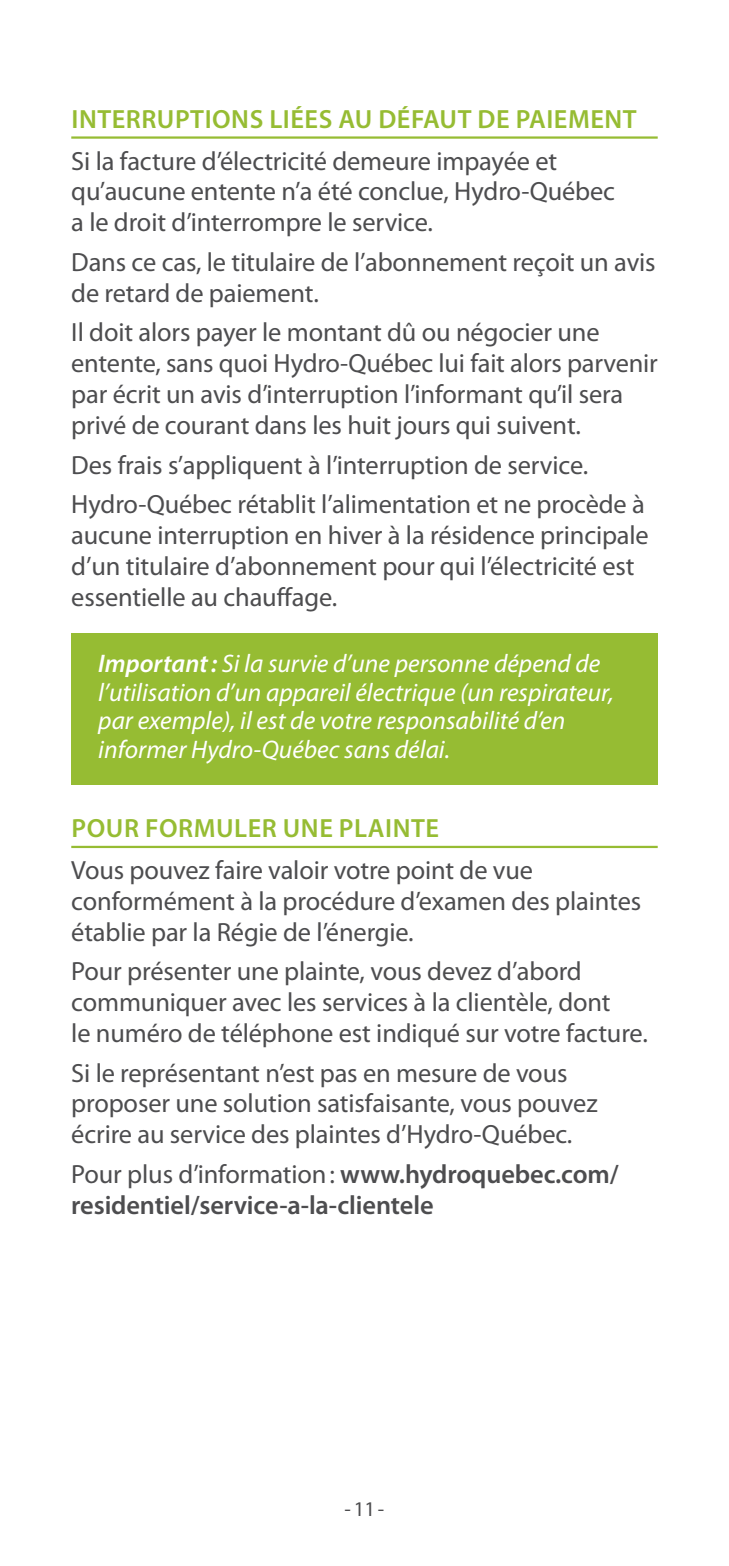
<style>
.page{position:relative;width:729px;height:1566px;background:#fff}
.page>*{position:absolute;margin:0;border:0;box-sizing:border-box;transform-origin:0 0}
._3_texte_courant_gri{font:26.4px/30.9px "Myriad Pro";letter-spacing:-.005em;color:#4d4d4f}
._3_texte_courant_gri-2{font:600 26.4px/30.9px "Myriad Pro";letter-spacing:-.005em;color:#4d4d4f}
._2_sous_titre_vert{font:600 26.4px "Myriad Pro";letter-spacing:.02em;color:#96bc33}
.t1{font:italic 25.5px/28.5px "Myriad Pro";color:#fff}
.t2{font:21px "Myriad Pro";color:#4d4d4f}
.s1{font-weight:600}
.s2{font-weight:400}
</style>
<div class="page">
<hr style="left:71px;top:136px;width:587px;height:3px;background:#96bc33">
<hr style="left:71px;top:846px;width:587px;height:2px;background:#96bc33">
<div style="left:71px;top:633px;width:587px;height:152px;background:#96bc33"></div>
<p class="_2_sous_titre_vert" style="left:72px;top:104px;width:567px">INTERRUPTIONS LIÉES AU DÉFAUT DE PAIEMENT</p>
<p class="_3_texte_courant_gri" style="left:71px;top:146px;width:545px">Si la facture d’électricité demeure impayée et qu’aucune entente n’a été conclue, Hydro-Québec a le droit d’interrompre le service.</p>
<p class="_3_texte_courant_gri" style="left:71px;top:247px;width:586px">Dans ce cas, le titulaire de l’abonnement reçoit un avis de retard de paiement.</p>
<p class="_3_texte_courant_gri" style="left:71px;top:318px;width:588px">Il doit alors payer le montant dû ou négocier une entente, sans quoi Hydro-Québec lui fait alors parvenir par écrit un avis d’interruption l’informant qu’il sera privé de courant dans les huit jours qui suivent.</p>
<p class="_3_texte_courant_gri" style="left:71px;top:450px;width:519px">Des frais s’appliquent à l’interruption de service.</p>
<p class="_3_texte_courant_gri" style="left:71px;top:489px;width:579px">Hydro-Québec rétablit l’alimentation et ne procède à aucune interruption en hiver à la résidence principale d’un titulaire d’abonnement pour qui l’électricité est essentielle au chauffage.</p>
<p class="t1" style="left:98px;top:650px;width:517px"><span class="s1">Important:</span> Si la survie d’une personne dépend de l’utilisation d’un appareil électrique (un respirateur, par exemple), il est de votre responsabilité d’en informer Hydro-Québec sans délai.</p>
<p class="_2_sous_titre_vert" style="left:72px;top:814px;width:369px">POUR FORMULER UNE PLAINTE</p>
<p class="_3_texte_courant_gri" style="left:71px;top:855px;width:572px">Vous pouvez faire valoir votre point de vue conformément à la procédure d’examen des plaintes établie par la Régie de l’énergie.</p>
<p class="_3_texte_courant_gri" style="left:71px;top:956px;width:578px">Pour présenter une plainte, vous devez d’abord communiquer avec les services à la clientèle, dont<br>le numéro de téléphone est indiqué sur votre facture.</p>
<p class="_3_texte_courant_gri" style="left:71px;top:1058px;width:528px">Si le représentant n’est pas en mesure de vous proposer une solution satisfaisante, vous pouvez écrire au service des plaintes d’Hydro-Québec.</p>
<p class="_3_texte_courant_gri-2" style="left:71px;top:1159px;width:549px"><span class="s2">Pour plus d’information:</span> www.hydroquebec.com/ residentiel/service-a-la-clientele</p>
<p class="t2" style="left:345px;top:1497px;width:41px">-11-</p>
</div>
